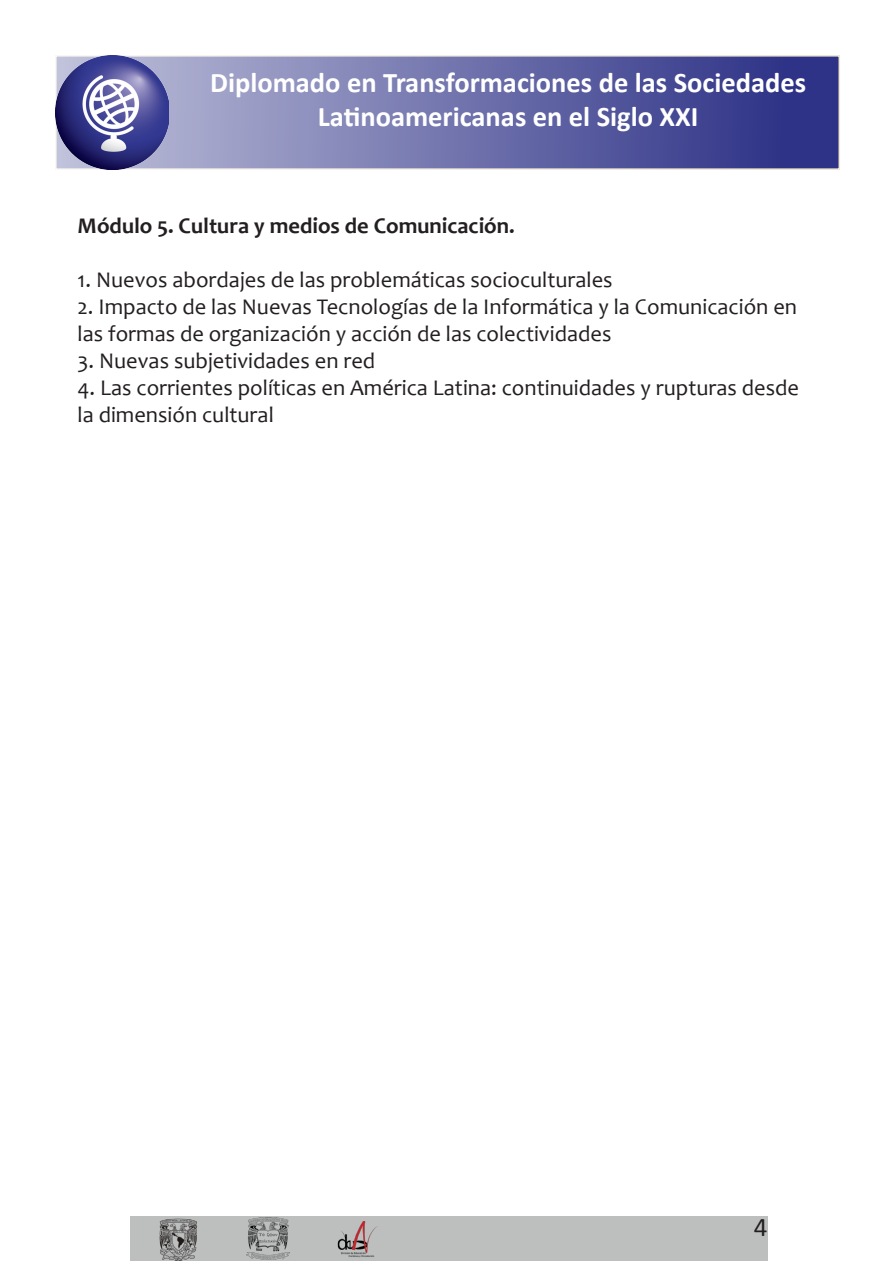
<style>
.page{position:relative;width:893px;height:1263px;background:#fff}
.page>*{position:absolute;margin:0;border:0;box-sizing:border-box;transform-origin:0 0}
.t1{font:700 28.5px/34.2px "Calibri";color:#fff;text-align:center}
.t2{font:27px "Calibri";color:#231f20}
.t3{font:22.5px/27px "Candara";color:#231f20}
.t4{font:700 22.5px "Candara";color:#231f20}
</style>
<div class="page">
<div style="left:130px;top:1216px;width:637px;height:45px;background:#bdbfbf"></div>
<img style="left:337px;top:1221px;width:40px;height:37px">
<img style="left:159px;top:1218px;width:38px;height:43px">
<img style="left:247px;top:1217px;width:42px;height:43px">
<svg style="left:169px;top:55px;width:671px;height:115px;background:#6c6fa9"></svg>
<img style="left:55px;top:55px;width:114px;height:115px">
<p class="t1" style="left:210px;top:65px;width:598px">Diplomado en Transformaciones de las Sociedades<br>Latinoamericanas en el Siglo XXI</p>
<p class="t4" style="left:78px;top:212px;width:439px">Módulo 5. Cultura y medios de Comunicación.</p>
<p class="t3" style="left:78px;top:266px;width:537px">1. Nuevos abordajes de las problemáticas socioculturales</p>
<p class="t3" style="left:78px;top:293px;width:721px">2. Impacto de las Nuevas Tecnologías de la Informática y la Comunicación en las formas de organización y acción de las colectividades</p>
<p class="t3" style="left:78px;top:347px;width:299px">3. Nuevas subjetividades en red</p>
<p class="t3" style="left:78px;top:374px;width:723px">4. Las corrientes políticas en América Latina: continuidades y rupturas desde la dimensión cultural</p>
<p class="t2" style="left:754px;top:1210px;width:15px">4</p>
</div>
